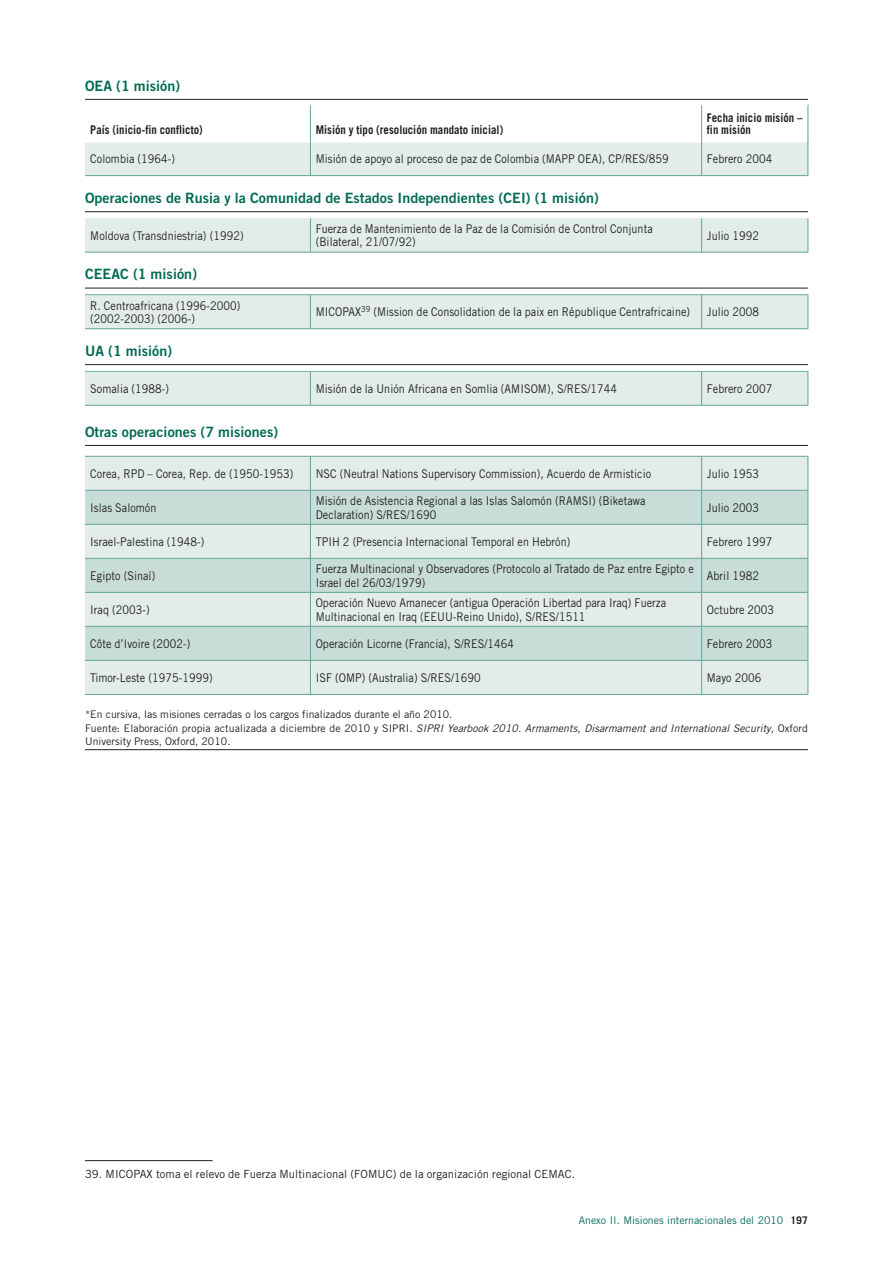
<style>
.page{position:relative;width:893px;height:1263px;background:#fff}
.page>*{position:absolute;margin:0;border:0;box-sizing:border-box;transform-origin:0 0}
.t1{font:14.25px "Trade Gothic Bold Two";letter-spacing:.005em;color:#006a51}
.t2{font:12px/13.5px "Trade Gothic";letter-spacing:.005em;color:#231f20;scale:.9 1}
.t3{font:700 12px/12px "Trade Gothic";letter-spacing:.005em;color:#231f20;scale:.9 1}
.t4{font:11.25px "Trade Gothic";letter-spacing:.005em;color:#231f20}
.t5{font:10.5px/13.5px "Trade Gothic";letter-spacing:.005em;color:#231f20}
.t6{font:10.5px "Trade Gothic";color:#006a51}
.s1{font-style:italic}
.s2{font-weight:700;color:#231f20}
</style>
<div class="page">
<hr style="left:85px;top:749px;width:723px;height:1px;background:#231f20">
<div style="left:85px;top:142px;width:722px;height:552px;background:#e2ede9"></div>
<svg style="left:85px;top:176px;width:723px;height:280px;fill:#e2ede9"></svg>
<svg style="left:85px;top:491px;width:722px;height:169px;background:#d1e3de"></svg>
<hr style="left:310px;top:218px;width:1px;height:34px;background:#63a496">
<hr style="left:701px;top:218px;width:1px;height:34px;background:#63a496">
<hr style="left:807px;top:218px;width:1px;height:34px;background:#63a496">
<hr style="left:310px;top:295px;width:1px;height:33px;background:#63a496">
<hr style="left:701px;top:295px;width:1px;height:33px;background:#63a496">
<hr style="left:807px;top:295px;width:1px;height:33px;background:#63a496">
<hr style="left:310px;top:372px;width:1px;height:33px;background:#63a496">
<hr style="left:701px;top:372px;width:1px;height:33px;background:#63a496">
<hr style="left:807px;top:372px;width:1px;height:33px;background:#63a496">
<hr style="left:310px;top:457px;width:1px;height:33px;background:#63a496">
<hr style="left:701px;top:457px;width:1px;height:33px;background:#63a496">
<hr style="left:807px;top:457px;width:1px;height:33px;background:#63a496">
<hr style="left:85px;top:490px;width:617px;height:1px;background:#63a496">
<hr style="left:310px;top:491px;width:1px;height:33px;background:#63a496">
<hr style="left:702px;top:490px;width:106px;height:1px;background:#63a496">
<hr style="left:701px;top:491px;width:1px;height:33px;background:#63a496">
<hr style="left:807px;top:491px;width:1px;height:33px;background:#63a496">
<hr style="left:85px;top:524px;width:617px;height:1px;background:#63a496">
<hr style="left:310px;top:525px;width:1px;height:33px;background:#63a496">
<hr style="left:702px;top:524px;width:106px;height:1px;background:#63a496">
<hr style="left:701px;top:525px;width:1px;height:33px;background:#63a496">
<hr style="left:807px;top:525px;width:1px;height:33px;background:#63a496">
<hr style="left:85px;top:558px;width:617px;height:1px;background:#63a496">
<hr style="left:310px;top:559px;width:1px;height:33px;background:#63a496">
<hr style="left:702px;top:558px;width:106px;height:1px;background:#63a496">
<hr style="left:701px;top:559px;width:1px;height:33px;background:#63a496">
<hr style="left:807px;top:559px;width:1px;height:33px;background:#63a496">
<hr style="left:85px;top:592px;width:617px;height:1px;background:#63a496">
<hr style="left:310px;top:593px;width:1px;height:33px;background:#63a496">
<hr style="left:702px;top:592px;width:106px;height:1px;background:#63a496">
<hr style="left:701px;top:593px;width:1px;height:33px;background:#63a496">
<hr style="left:807px;top:593px;width:1px;height:33px;background:#63a496">
<hr style="left:85px;top:626px;width:617px;height:1px;background:#63a496">
<hr style="left:310px;top:627px;width:1px;height:33px;background:#63a496">
<hr style="left:702px;top:626px;width:106px;height:1px;background:#63a496">
<hr style="left:701px;top:627px;width:1px;height:33px;background:#63a496">
<hr style="left:807px;top:627px;width:1px;height:33px;background:#63a496">
<hr style="left:85px;top:660px;width:617px;height:1px;background:#63a496">
<hr style="left:310px;top:661px;width:1px;height:33px;background:#63a496">
<hr style="left:702px;top:660px;width:106px;height:1px;background:#63a496">
<hr style="left:701px;top:661px;width:1px;height:33px;background:#63a496">
<hr style="left:807px;top:661px;width:1px;height:33px;background:#63a496">
<hr style="left:85px;top:694px;width:723px;height:1px;background:#63a496">
<hr style="left:310px;top:142px;width:1px;height:33px;background:#63a496">
<hr style="left:701px;top:142px;width:1px;height:33px;background:#63a496">
<hr style="left:807px;top:142px;width:1px;height:33px;background:#63a496">
<hr style="left:85px;top:175px;width:723px;height:1px;background:#63a496">
<hr style="left:85px;top:252px;width:723px;height:1px;background:#63a496">
<hr style="left:85px;top:294px;width:723px;height:1px;background:#63a496">
<hr style="left:85px;top:328px;width:723px;height:1px;background:#63a496">
<hr style="left:85px;top:371px;width:723px;height:1px;background:#63a496">
<hr style="left:85px;top:405px;width:723px;height:1px;background:#63a496">
<hr style="left:85px;top:456px;width:723px;height:1px;background:#63a496">
<div style="left:85px;top:182px;width:723px;height:36px;background:#fff"></div>
<hr style="left:85px;top:211px;width:723px;height:1px;background:#231f20">
<div style="left:85px;top:258px;width:723px;height:36px;background:#fff"></div>
<hr style="left:85px;top:288px;width:723px;height:1px;background:#231f20">
<div style="left:85px;top:335px;width:723px;height:36px;background:#fff"></div>
<hr style="left:85px;top:364px;width:723px;height:1px;background:#231f20">
<div style="left:85px;top:415px;width:723px;height:36px;background:#fff"></div>
<hr style="left:85px;top:445px;width:723px;height:1px;background:#231f20">
<hr style="left:85px;top:1160px;width:128px;height:1px;background:#231f20">
<hr style="left:310px;top:104px;width:1px;height:38px;background:#63a496">
<hr style="left:701px;top:104px;width:1px;height:38px;background:#63a496">
<hr style="left:807px;top:104px;width:1px;height:38px;background:#63a496">
<hr style="left:85px;top:99px;width:723px;height:1px;background:#231f20">
<p class="t1" style="left:85px;top:80px;width:97px">OEA (1 misión)</p>
<p class="t3" style="left:90px;top:125px;width:127px">País (inicio-fin conflicto)</p>
<p class="t3" style="left:316px;top:125px;width:210px">Misión y tipo (resolución mandato inicial)</p>
<p class="t3" style="left:707px;top:113px;width:108px">Fecha inicio misión – fin misión</p>
<p class="t2" style="left:90px;top:153px;width:96px">Colombia (1964-)</p>
<p class="t2" style="left:316px;top:153px;width:394px">Misión de apoyo al proceso de paz de Colombia (MAPP OEA), CP/RES/859</p>
<p class="t2" style="left:707px;top:153px;width:74px">Febrero 2004</p>
<p class="t1" style="left:85px;top:193px;width:515px">Operaciones de Rusia y la Comunidad de Estados Independientes (CEI) (1 misión)</p>
<p class="t2" style="left:90px;top:230px;width:172px">Moldova (Transdniestria) (1992)</p>
<p class="t2" style="left:316px;top:223px;width:376px">Fuerza de Mantenimiento de la Paz de la Comisión de Control Conjunta (Bilateral, 21/07/92)</p>
<p class="t2" style="left:707px;top:230px;width:59px">Julio 1992</p>
<p class="t1" style="left:85px;top:269px;width:114px">CEEAC (1 misión)</p>
<p class="t2" style="left:90px;top:300px;width:168px">R. Centroafricana (1996-2000) (2002-2003) (2006-)</p>
<p class="t2" style="left:316px;top:306px;width:418px">MICOPAX<sup>39</sup> (Mission de Consolidation de la paix en République Centrafricaine)</p>
<p class="t2" style="left:707px;top:306px;width:59px">Julio 2008</p>
<p class="t1" style="left:85px;top:345px;width:89px">UA (1 misión)</p>
<p class="t2" style="left:90px;top:383px;width:89px">Somalia (1988-)</p>
<p class="t2" style="left:316px;top:383px;width:336px">Misión de la Unión Africana en Somlia (AMISOM), S/RES/1744</p>
<p class="t2" style="left:707px;top:383px;width:74px">Febrero 2007</p>
<p class="t1" style="left:85px;top:426px;width:195px">Otras operaciones (7 misiones)</p>
<p class="t2" style="left:90px;top:468px;width:227px">Corea, RPD – Corea, Rep. de (1950-1953)</p>
<p class="t2" style="left:316px;top:468px;width:374px">NSC (Neutral Nations Supervisory Commission), Acuerdo de Armisticio</p>
<p class="t2" style="left:707px;top:468px;width:59px">Julio 1953</p>
<p class="t2" style="left:90px;top:502px;width:75px">Islas Salomón</p>
<p class="t2" style="left:316px;top:495px;width:368px">Misión de Asistencia Regional a las Islas Salomón (RAMSI) (Biketawa<br>Declaration) S/RES/1690</p>
<p class="t2" style="left:707px;top:502px;width:59px">Julio 2003</p>
<p class="t2" style="left:90px;top:536px;width:128px">Israel- Palestina (1948-)</p>
<p class="t2" style="left:316px;top:536px;width:284px">TPIH 2 (Presencia Internacional Temporal en Hebrón)</p>
<p class="t2" style="left:707px;top:536px;width:74px">Febrero 1997</p>
<p class="t2" style="left:90px;top:570px;width:74px">Egipto (Sinaí)</p>
<p class="t2" style="left:316px;top:563px;width:422px">Fuerza Multinacional y Observadores (Protocolo al Tratado de Paz entre Egipto e<br>Israel del 26/03/1979)</p>
<p class="t2" style="left:707px;top:570px;width:59px">Abril 1982</p>
<p class="t2" style="left:90px;top:604px;width:68px">Iraq (2003-)</p>
<p class="t2" style="left:316px;top:597px;width:391px">Operación Nuevo Amanecer (antigua Operación Libertad para Iraq) Fuerza<br>Multinacional en Iraq ( EEUU- Reino Unido), S/RES/1511</p>
<p class="t2" style="left:707px;top:604px;width:76px">Octubre 2003</p>
<p class="t2" style="left:90px;top:638px;width:113px">Côte d’Ivoire (2002-)</p>
<p class="t2" style="left:316px;top:638px;width:222px">Operación Licorne ( Francia), S/RES/1464</p>
<p class="t2" style="left:707px;top:638px;width:74px">Febrero 2003</p>
<p class="t2" style="left:90px;top:672px;width:137px">Timor-Leste (1975-1999)</p>
<p class="t2" style="left:316px;top:672px;width:185px">ISF (OMP) ( Australia) S/RES/1690</p>
<p class="t2" style="left:707px;top:672px;width:62px">Mayo 2006</p>
<p class="t5" style="left:85px;top:708px;width:724px">*En cursiva, las misiones cerradas o los cargos finalizados durante el año 2010.<br>Fuente: Elaboración propia actualizada a diciembre de 2010 y SIPRI. <span class="s1">SIPRI Yearbook 2010. Armaments, Disarmament and International Security</span>, Oxford<br>University Press, Oxford, 2010.</p>
<p class="t4" style="left:85px;top:1170px;width:492px">39. MICOPAX toma el relevo de Fuerza Multinacional (FOMUC) de la organización regional CEMAC.</p>
<p class="t6" style="left:579px;top:1216px;width:231px">Anexo II. Misiones internacionales del 2010 <span class="s2">197</span></p>
</div>
